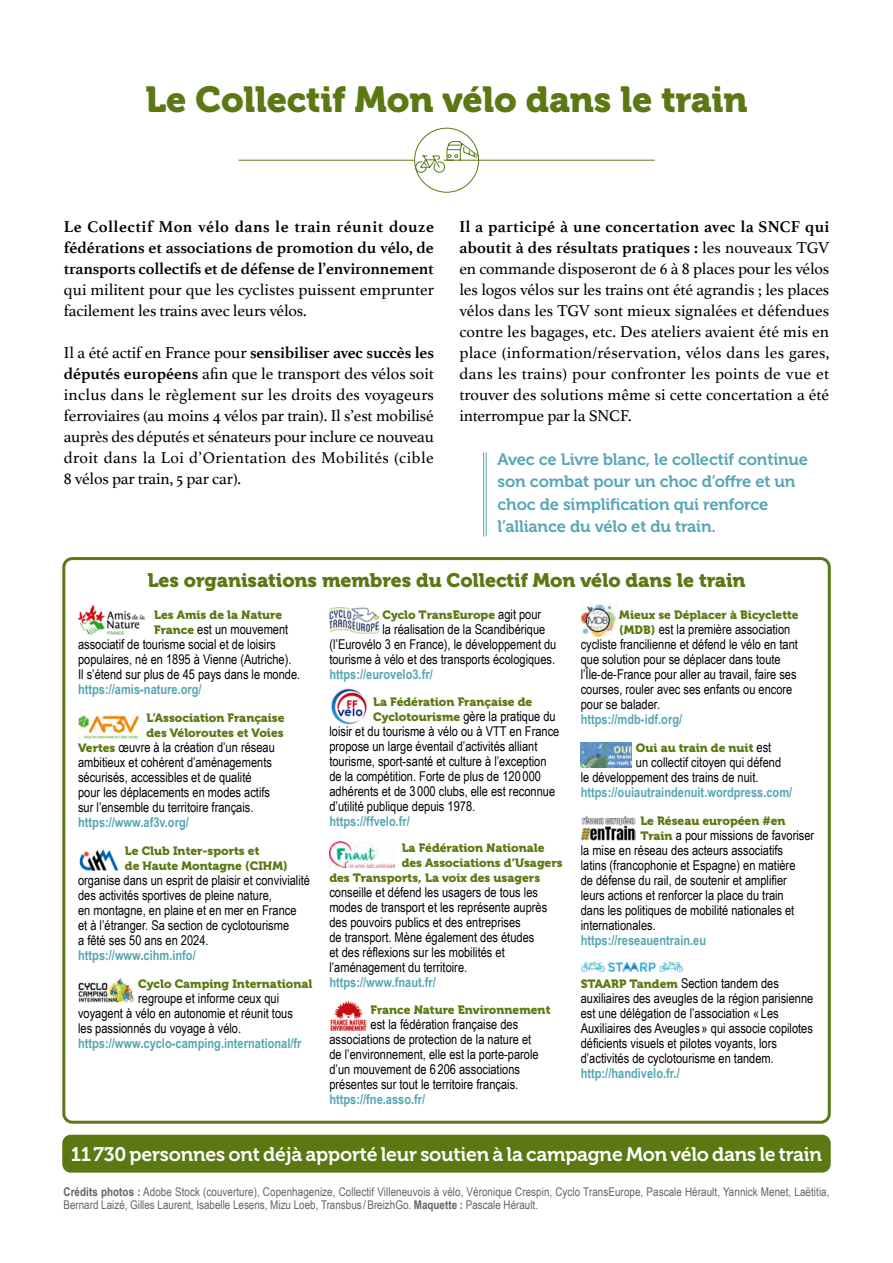
<style>
.page{position:relative;width:893px;height:1263px;background:#fff}
.page>*{position:absolute;margin:0;border:0;box-sizing:border-box;transform-origin:0 0}
.t1{font:36px "Museo 900";letter-spacing:-.005em;color:#5b7813}
.t2{font:19.5px "Museo 700";letter-spacing:-.01em;color:#fff}
.t3{font:19.5px "Museo 900";letter-spacing:-.005em;color:#5b7813}
.t4{font:16.5px/21px "Athelas";color:#000;text-align:justify}
.t5{font:700 16.5px/21px "Athelas";letter-spacing:-.01em;color:#000;text-align:justify}
.t6{font:16.5px/22.5px "Museo 700";letter-spacing:-.01em;color:#56a7b3}
.t7{font:13.5px/15px "Arial Narrow";color:#000}
.t8{font:700 13.5px "Arial Narrow";color:#56a7b3}
.t9{font:12px/15px "Museo 900";color:#5b7813}
.t10{font:12px/13.5px "Arial Narrow";letter-spacing:.005em;color:#646363}
.s1{font-weight:700}
.s2{font-family:"Museo 900";font-size:12px;color:#5b7813}
.s3{font-family:"Arial Narrow";font-size:13.5px;color:#000}
</style>
<div class="page">
<img style="left:78px;top:606px;width:66px;height:29px">
<img style="left:78px;top:715px;width:64px;height:25px">
<img style="left:79px;top:849px;width:40px;height:23px">
<svg style="left:79px;top:1002px;width:53px;height:1px"></svg>
<img style="left:78px;top:977px;width:56px;height:25px">
<img style="left:329px;top:608px;width:49px;height:25px">
<img style="left:331px;top:688px;width:36px;height:37px">
<img style="left:329px;top:841px;width:65px;height:26px">
<img style="left:330px;top:1000px;width:37px;height:30px">
<img style="left:581px;top:601px;width:36px;height:39px">
<img style="left:581px;top:742px;width:51px;height:25px">
<img style="left:581px;top:815px;width:54px;height:25px">
<img style="left:581px;top:960px;width:103px;height:13px">
<div style="left:62px;top:557px;width:769px;height:567px;border:3px solid #5b7813;border-radius:9px"></div>
<div style="left:62px;top:1135px;width:769px;height:37px;background:#5b7813;border-radius:9px"></div>
<hr style="left:239px;top:160px;width:416px;height:1px;background:#5b7813">
<svg style="left:415px;top:141px;width:64px;height:32px"></svg>
<hr style="left:483px;top:452px;width:1px;height:84px;background:#56a7b3">
<hr style="left:486px;top:452px;width:1px;height:84px;background:#56a7b3">
<h1 class="t1" style="left:146px;top:79px;width:604px">Le Collectif Mon vélo dans le train</h1>
<p class="t5" style="left:64px;top:216px;width:372px">Le Collectif Mon vélo dans le train réunit douze fédérations et associations de promotion du vélo, de transports collectifs et de défense de l’environnement</p>
<p class="t4" style="left:64px;top:279px;width:372px">qui militent pour que les cyclistes puissent emprunter facilement les trains avec leurs vélos.</p>
<p class="t4" style="left:64px;top:342px;width:372px">Il a été actif en France pour <span class="s1">sensibiliser avec succès les députés européens</span> afin que le transport des vélos soit inclus dans le règlement sur les droits des voyageurs ferroviaires (au moins 4 vélos par train). Il s’est mobilisé auprès des députés et sénateurs pour inclure ce nouveau droit dans la Loi d’Orientation des Mobilités (cible 8 vélos par train, 5 par car).</p>
<p class="t4" style="left:459px;top:216px;width:372px"><span class="s1">Il a participé à une concertation avec la SNCF qui aboutit à des résultats pratiques :</span> les nouveaux TGV en commande disposeront de 6 à 8 places pour les vélos les logos vélos sur les trains ont été agrandis ; les places vélos dans les TGV sont mieux signalées et défendues contre les bagages, etc. Des ateliers avaient été mis en place (information/réservation, vélos dans les gares, dans les trains) pour confronter les points de vue et trouver des solutions même si cette concertation a été interrompue par la SNCF.</p>
<p class="t6" style="left:498px;top:448px;width:312px">Avec ce Livre blanc, le collectif continue son combat pour un choc d’offre et un choc de simplification qui renforce l’alliance du vélo et du train.</p>
<h2 class="t3" style="left:147px;top:569px;width:600px">Les organisations membres du Collectif Mon vélo dans le train</h2>
<p class="t9" style="left:154px;top:608px;width:130px">Les Amis de la Nature</p>
<p class="t7" style="left:78px;top:622px;width:224px;text-indent:76px"><span class="s2">France</span> est un mouvement associatif de tourisme social et de loisirs populaires, né en 1895 à Vienne (Autriche).<br>Il s’étend sur plus de 45 pays dans le monde.</p>
<p class="t8" style="left:78px;top:679px;width:125px">https://amis-nature.org/</p>
<p class="t9" style="left:146px;top:711px;width:140px">L’Association Française des Véloroutes et Voies</p>
<p class="t7" style="left:78px;top:739px;width:198px"><span class="s2">Vertes</span> œuvre à la création d’un réseau ambitieux et cohérent d’aménagements sécurisés, accessibles et de qualité pour les déplacements en modes actifs sur l’ensemble du territoire français.</p>
<p class="t8" style="left:78px;top:812px;width:112px">https://www.af3v.org/</p>
<p class="t9" style="left:125px;top:843px;width:164px">Le Club Inter-sports et<br>de Haute Montagne (CIHM)</p>
<p class="t7" style="left:78px;top:872px;width:233px">organise dans un esprit de plaisir et convivialité des activités sportives de pleine nature,<br>en montagne, en plaine et en mer en France<br>et à l’étranger. Sa section de cyclotourisme<br>a fêté ses 50 ans en 2024.</p>
<p class="t8" style="left:78px;top:945px;width:119px">https://www.cihm.info/</p>
<p class="t9" style="left:138px;top:976px;width:176px">Cyclo Camping International</p>
<p class="t7" style="left:78px;top:990px;width:216px;text-indent:60px">regroupe et informe ceux qui voyagent à vélo en autonomie et réunit tous les passionnés du voyage à vélo.</p>
<p class="t8" style="left:78px;top:1033px;width:225px">https://www.cyclo-camping.international/fr</p>
<p class="t9" style="left:382px;top:608px;width:160px">Cyclo TransEurope <span class="s3">agit pour</span></p>
<p class="t7" style="left:329px;top:622px;width:229px;text-indent:53px">la réalisation de la Scandibérique (l’Eurovélo 3 en France), le développement du tourisme à vélo et des transports écologiques.</p>
<p class="t8" style="left:329px;top:664px;width:105px">https://eurovelo3.fr/</p>
<p class="t9" style="left:373px;top:694px;width:161px">La Fédération Française de</p>
<p class="t7" style="left:329px;top:708px;width:231px;text-indent:44px"><span class="s2">Cyclotourisme</span> gère la pratique du loisir et du tourisme à vélo ou à VTT en France propose un large éventail d’activités alliant tourisme, sport-santé et culture à l’exception de la compétition. Forte de plus de 120 000 adhérents et de 3 000 clubs, elle est reconnue d’utilité publique depuis 1978.</p>
<p class="t8" style="left:329px;top:811px;width:82px">https://ffvelo.fr/</p>
<p class="t9" style="left:402px;top:841px;width:144px">La Fédération Nationale</p>
<p class="t9" style="left:402px;top:856px;width:163px">des Associations d’Usagers</p>
<p class="t9" style="left:329px;top:871px;width:212px">des Transports, La voix des usagers</p>
<p class="t7" style="left:329px;top:885px;width:219px">conseille et défend les usagers de tous les modes de transport et les représente auprès des pouvoirs publics et des entreprises<br>de transport. Mène également des études<br>et des réflexions sur les mobilités et l’aménagement du territoire.</p>
<p class="t8" style="left:329px;top:972px;width:108px">https://www.fnaut.fr/</p>
<p class="t9" style="left:371px;top:1002px;width:181px">France Nature Environnement</p>
<p class="t7" style="left:329px;top:1016px;width:211px;text-indent:41px">est la fédération française des associations de protection de la nature et de l’environnement, elle est la porte-parole d’un mouvement de 6 206 associations présentes sur tout le territoire français.</p>
<p class="t8" style="left:329px;top:1089px;width:97px">https://fne.asso.fr/</p>
<p class="t9" style="left:619px;top:608px;width:181px">Mieux se Déplacer à Bicyclette</p>
<p class="t7" style="left:581px;top:622px;width:219px;text-indent:39px"><span class="s2">(MDB)</span> est la première association cycliste francilienne et défend le vélo en tant que solution pour se déplacer dans toute l’Île-de-France pour aller au travail, faire ses courses, rouler avec ses enfants ou encore pour se balader.</p>
<p class="t8" style="left:581px;top:709px;width:103px">https://mdb-idf.org/</p>
<p class="t9" style="left:636px;top:741px;width:137px">Oui au train de nuit <span class="s3">est</span></p>
<p class="t7" style="left:581px;top:754px;width:202px;text-indent:55px">un collectif citoyen qui défend le développement des trains de nuit.</p>
<p class="t8" style="left:581px;top:782px;width:213px">https://ouiautraindenuit.wordpress.com/</p>
<p class="t9" style="left:640px;top:813px;width:147px">Le Réseau européen #en</p>
<p class="t7" style="left:581px;top:827px;width:235px;text-indent:60px"><span class="s2">Train</span> a pour missions de favoriser la mise en réseau des acteurs associatifs<br>latins (francophonie et Espagne) en matière<br>de défense du rail, de soutenir et amplifier leurs actions et renforcer la place du train<br>dans les politiques de mobilité nationales et internationales.</p>
<p class="t8" style="left:581px;top:930px;width:127px">https://reseauentrain.eu</p>
<p class="t7" style="left:581px;top:975px;width:234px"><span class="s2">STAARP Tandem</span> Section tandem des auxiliaires des aveugles de la région parisienne est une délégation de l’association « Les Auxiliaires des Aveugles » qui associe copilotes déficients visuels et pilotes voyants, lors d’activités de cyclotourisme en tandem.</p>
<p class="t8" style="left:581px;top:1063px;width:101px">http://handivelo.fr./</p>
<h2 class="t2" style="left:71px;top:1143px;width:753px">11730 personnes ont déjà apporté leur soutien à la campagne Mon vélo dans le train</h2>
<p class="t10" style="left:64px;top:1184px;width:767px"><span class="s1">Crédits photos :</span> Adobe Stock (couverture), Copenhagenize, Collectif Villeneuvois à vélo, Véronique Crespin, Cyclo TransEurope, Pascale Hérault, Yannick Menet, Laëtitia,<br>Bernard Laizé, Gilles Laurent, Isabelle Lesens, Mizu Loeb, Transbus /BreizhGo. <span class="s1">Maquette :</span> Pascale Hérault.</p>
</div>
